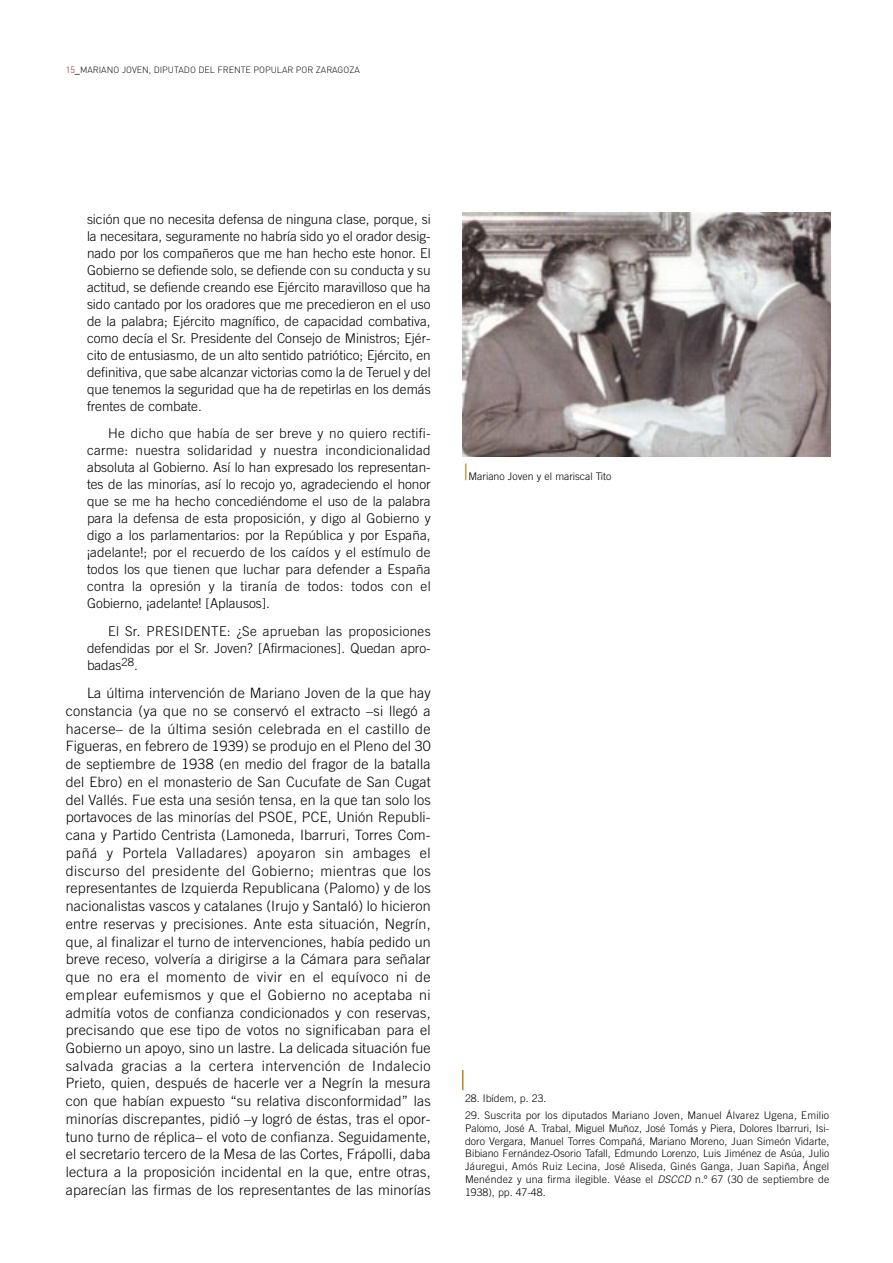
<style>
.page{position:relative;width:893px;height:1263px;background:#fff}
.page>*{position:absolute;margin:0;border:0;box-sizing:border-box;transform-origin:0 0}
.t1{font:300 14.25px/17.7px "Trade Gothic";letter-spacing:.01em;color:#000;text-align:justify}
.t2{font:300 13.5px/17px "Trade Gothic";color:#000;text-align:justify}
.t3{font:300 10.5px/12.8px "Trade Gothic";letter-spacing:.005em;color:#000;text-align:justify}
.t4{font:300 9px "DIN";color:#000}
.s1{color:#77121b}
.s2{font-weight:500}
.s3{font-size:22.5px;color:#b68822}
.s4{font-style:italic}
</style>
<div class="page">
<svg style="left:462px;top:1070px;width:1px;height:20px"></svg>
<img style="left:462px;top:213px;width:368px;height:244px">
<p class="t4" style="left:66px;top:66px;width:295px"><span class="s1">15</span><span class="s2">_</span>MARIANO JOVEN, DIPUTADO DEL FRENTE POPULAR POR ZARAGOZA</p>
<p class="t2" style="left:87px;top:212px;width:345px">sición que no necesita defensa de ninguna clase, porque, si la necesitara, seguramente no habría sido yo el orador desig&shy;nado por los compañeros que me han hecho este honor. El Gobierno se defiende solo, se defiende con su conducta y su actitud, se defiende creando ese Ejército maravilloso que ha sido cantado por los oradores que me precedieron en el uso de la palabra; Ejército magnífico, de capacidad combativa, como decía el Sr. Presidente del Consejo de Ministros; Ejér&shy;cito de entusiasmo, de un alto sentido patriótico; Ejército, en definitiva, que sabe alcanzar victorias como la de Teruel y del que tenemos la seguridad que ha de repetirlas en los demás frentes de combate.</p>
<p class="t2" style="left:87px;top:426px;width:345px;text-indent:21px">He dicho que había de ser breve y no quiero rectifi&shy;carme: nuestra solidaridad y nuestra incondicionalidad absoluta al Gobierno. Así lo han expresado los representan&shy;tes de las minorías, así lo recojo yo, agradeciendo el honor que se me ha hecho concediéndome el uso de la palabra para la defensa de esta proposición, y digo al Gobierno y digo a los parlamentarios: por la República y por España, ¡adelante!; por el recuerdo de los caídos y el estímulo de todos los que tienen que luchar para defender a España contra la opresión y la tiranía de todos: todos con el Gobierno, ¡adelante! [Aplausos].</p>
<p class="t2" style="left:87px;top:624px;width:345px;text-indent:21px">El Sr. PRESIDENTE: ¿Se aprueban las proposiciones defendidas por el Sr. Joven? [Afirmaciones]. Quedan apro&shy;badas<sup>28</sup>.</p>
<p class="t1" style="left:66px;top:686px;width:366px;text-indent:21px">La última intervención de Mariano Joven de la que hay constancia (ya que no se conservó el extracto –si llegó a hacerse– de la última sesión celebrada en el castillo de Figueras, en febrero de 1939) se produjo en el Pleno del 30 de septiembre de 1938 (en medio del fragor de la batalla del Ebro) en el monasterio de San Cucufate de San Cugat del Vallés. Fue esta una sesión tensa, en la que tan solo los portavoces de las minorías del PSOE, PCE, Unión Republi&shy;cana y Partido Centrista (Lamoneda, Ibarruri, Torres Com&shy;pañá y Portela Valladares) apoyaron sin ambages el discurso del presidente del Gobierno; mientras que los representantes de Izquierda Republicana (Palomo) y de los nacionalistas vascos y catalanes (Irujo y Santaló) lo hicieron entre reservas y precisiones. Ante esta situación, Negrín, que, al finalizar el turno de intervenciones, había pedido un breve receso, volvería a dirigirse a la Cámara para señalar que no era el momento de vivir en el equívoco ni de emplear eufemismos y que el Gobierno no aceptaba ni admitía votos de confianza condicionados y con reservas, precisando que ese tipo de votos no significaban para el Gobierno un apoyo, sino un lastre. La delicada situación fue salvada gracias a la certera intervención de Indalecio Prieto, quien, después de hacerle ver a Negrín la mesura con que habían expuesto “su relativa disconformidad” las minorías discrepantes, pidió –y logró de éstas, tras el opor&shy;tuno turno de réplica– el voto de confianza. Seguidamente, el secretario tercero de la Mesa de las Cortes, Frápolli, daba lectura a la proposición incidental en la que, entre otras, aparecían las firmas de los representantes de las minorías</p>
<p class="t3" style="left:463px;top:471px;width:149px"><span class="s3">|</span>Mariano Joven y el mariscal Tito</p>
<p class="t3" style="left:465px;top:1093px;width:83px">28. Ibídem, p. 23.</p>
<p class="t3" style="left:465px;top:1110px;width:366px">29. Suscrita por los diputados Mariano Joven, Manuel Álvarez Ugena, Emilio Palomo, José A. Trabal, Miguel Muñoz, José Tomás y Piera, Dolores Ibarruri, Isi&shy;doro Vergara, Manuel Torres Compañá, Mariano Moreno, Juan Simeón Vidarte, Bibiano Fernández-Osorio Tafall, Edmundo Lorenzo, Luis Jiménez de Asúa, Julio Jáuregui, Amós Ruiz Lecina, José Aliseda, Ginés Ganga, Juan Sapiña, Ángel Menéndez y una firma ilegible. Véase el <span class="s4">DSCCD</span> n.º 67 (30 de septiembre de 1938), pp. 47-48.</p>
</div>
